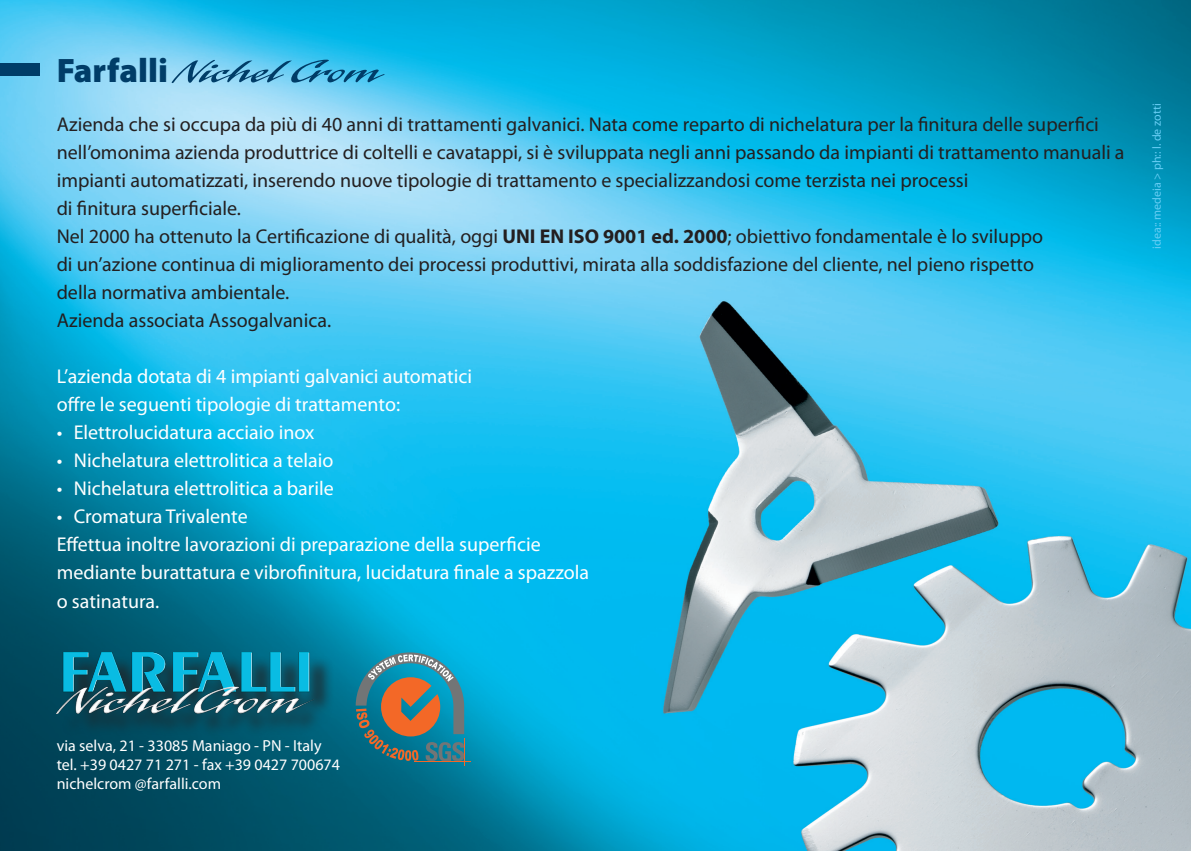
<style>
.page{position:relative;width:1191px;height:851px;background:#fff}
.page>*{position:absolute;margin:0;border:0;box-sizing:border-box;transform-origin:0 0}
.t1{font:34px "Laser Plain";color:#003d68;scale:1.5 1}
.t2{font:20px/28px "Myriad Pro";color:#231f20}
.t3{font:20px/28px "Myriad Pro";color:#fff}
.t4{font:16px/19.2px "Myriad Pro";color:#fff}
.t5{font:12px "Myriad Pro";color:#67cef5}
.s1{font-family:"Myriad Pro";font-weight:900}
.s2{font-weight:700}
</style>
<div class="page">
<img style="left:0;top:0;width:1191px;height:850px">
<div style="left:0;top:63px;width:40px;height:13px;background:#003d68"></div>
<div style="left:60px;top:655px;width:288px;height:95px;background:#231f20;opacity:.75"></div>
<img style="left:57px;top:652px;width:257px;height:61px">
<hr style="left:414px;top:760px;width:57px;height:1px;background:#f36827">
<svg style="left:356px;top:652px;width:109px;height:113px;background:#528084"></svg>
<h1 class="t1" style="left:57px;top:51px;width:217px"><span class="s1">Farfalli</span> Nichel Crom</h1>
<p class="t2" style="left:57px;top:110px;width:1069px">Azienda che si occupa da più di 40 anni di trattamenti galvanici. Nata come reparto di nichelatura per la finitura delle superfici nell’omonima azienda produttrice di coltelli e cavatappi, si è sviluppata negli anni passando da impianti di trattamento manuali a impianti automatizzati, inserendo nuove tipologie di trattamento e specializzandosi come terzista nei processi<br>di finitura superficiale.<br>Nel 2000 ha ottenuto la Certificazione di qualità, oggi <span class="s2">UNI EN ISO 9001 ed. 2000</span>; obiettivo fondamentale è lo sviluppo<br>di un’azione continua di miglioramento dei processi produttivi, mirata alla soddisfazione del cliente, nel pieno rispetto<br>della normativa ambientale.<br>Azienda associata Assogalvanica.</p>
<p class="t3" style="left:57px;top:362px;width:417px">L’azienda dotata di 4 impianti galvanici automatici offre le seguenti tipologie di trattamento:</p>
<p class="t3" style="left:57px;top:418px;width:259px">• Elettrolucidatura acciaio inox</p>
<p class="t3" style="left:57px;top:446px;width:278px">• Nichelatura elettrolitica a telaio</p>
<p class="t3" style="left:57px;top:474px;width:279px">• Nichelatura elettrolitica a barile</p>
<p class="t3" style="left:57px;top:502px;width:534px">• Cromatura Trivalente<br>Effettua inoltre lavorazioni di preparazione della superficie mediante burattatura e vibrofinitura, lucidatura finale a spazzola o satinatura.</p>
<p class="t5" style="left:1149px;top:248px;width:146px;rotate:-90deg">idea:: medeia &gt; ph:: l. de zotti</p>
<p class="t4" style="left:57px;top:735px;width:285px">via selva, 21 - 33085 Maniago - PN - Italy tel. +39 0427 71 271 - fax +39 0427 700674 nichelcrom @farfalli.com</p>
</div>
